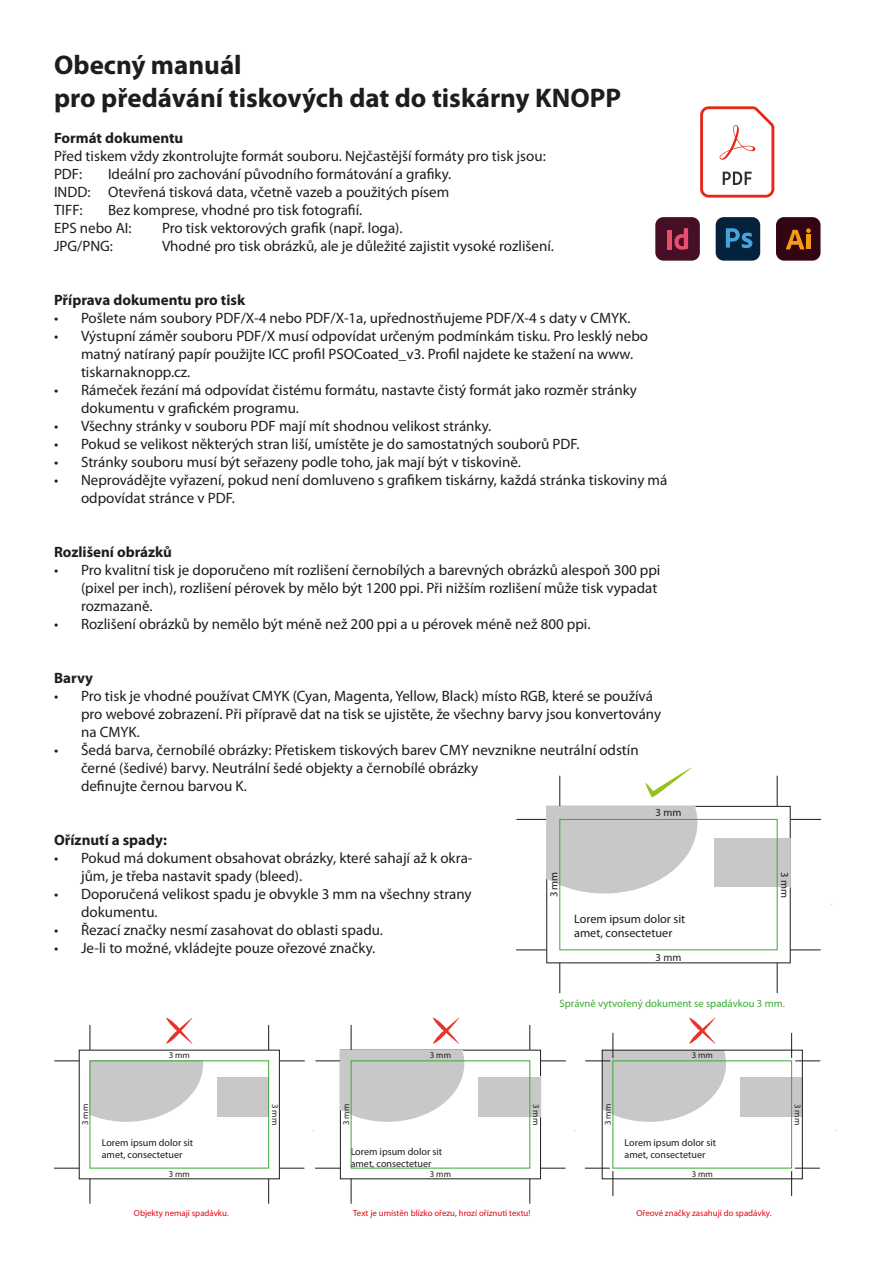
<style>
.page{position:relative;width:893px;height:1263px;background:#fff}
.page>*{position:absolute;margin:0;border:0;box-sizing:border-box;transform-origin:0 0}
.t1{font:700 27px/32.4px "Myriad Pro";color:#1d1d1b}
.t2{font:15px/18px "Myriad Pro";color:#1d1d1b}
.t3{font:700 15px "Myriad Pro";color:#1d1d1b}
.t4{font:12.3px/14.7px "Myriad Pro";color:#1d1d1b}
.t5{font:10.8px "Myriad Pro";color:#3aaa35}
.t6{font:10.8px "Myriad Pro";color:#1d1d1b}
.t7{font:10.05px/12.1px "Myriad Pro";color:#1d1d1b}
.t8{font:8.85px "Myriad Pro";color:#e30613}
.t9{font:8.85px "Myriad Pro";color:#1d1d1b}
</style>
<div class="page">
<div style="left:776px;top:217px;width:44px;height:44px;background:#310610;border-radius:8px"></div>
<svg style="left:786px;top:228px;width:25px;height:21px"></svg>
<div style="left:716px;top:217px;width:44px;height:44px;background:#04223b;border-radius:8px"></div>
<svg style="left:726px;top:228px;width:26px;height:20px"></svg>
<div style="left:655px;top:217px;width:45px;height:44px;background:#470f26;border-radius:8px"></div>
<hr style="left:667px;top:230px;width:4px;height:20px;background:#e94f6d">
<svg style="left:675px;top:228px;width:13px;height:22px"></svg>
<svg style="left:700px;top:106px;width:74px;height:92px"></svg>
<div style="left:740px;top:1076px;width:62px;height:41px;border:1px solid #fff"></div>
<div style="left:740px;top:1076px;width:62px;height:40px;background:#c8c8c8"></div>
<hr style="left:516px;top:819px;width:31px;height:1px;background:#1d1d1b">
<hr style="left:516px;top:950px;width:30px;height:1px;background:#1d1d1b">
<hr style="left:791px;top:819px;width:30px;height:1px;background:#1d1d1b">
<hr style="left:790px;top:950px;width:31px;height:1px;background:#1d1d1b">
<hr style="left:560px;top:776px;width:1px;height:30px;background:#1d1d1b">
<hr style="left:777px;top:776px;width:1px;height:30px;background:#1d1d1b">
<hr style="left:560px;top:963px;width:1px;height:30px;background:#1d1d1b">
<hr style="left:777px;top:963px;width:1px;height:30px;background:#1d1d1b">
<div style="left:714px;top:838px;width:76px;height:49px;background:#c8c8c8"></div>
<svg style="left:547px;top:806px;width:151px;height:88px"></svg>
<div style="left:560px;top:819px;width:217px;height:131px;border:1px solid #3aaa35"></div>
<svg style="left:54px;top:1060px;width:25px;height:1px"></svg>
<svg style="left:54px;top:1168px;width:25px;height:1px"></svg>
<svg style="left:280px;top:1060px;width:25px;height:1px"></svg>
<svg style="left:279px;top:1168px;width:25px;height:1px"></svg>
<svg style="left:90px;top:1025px;width:1px;height:25px"></svg>
<svg style="left:268px;top:1025px;width:1px;height:25px"></svg>
<svg style="left:90px;top:1179px;width:1px;height:25px"></svg>
<svg style="left:268px;top:1179px;width:1px;height:25px"></svg>
<svg style="left:217px;top:1116px;width:50px;height:1px"></svg>
<div style="left:217px;top:1076px;width:52px;height:40px;background:#c8c8c8"></div>
<svg style="left:92px;top:1063px;width:111px;height:59px"></svg>
<div style="left:340px;top:1050px;width:201px;height:129px;border:1px solid #1d1d1b"></div>
<svg style="left:315px;top:1168px;width:25px;height:1px"></svg>
<svg style="left:541px;top:1060px;width:25px;height:1px"></svg>
<svg style="left:541px;top:1168px;width:25px;height:1px"></svg>
<svg style="left:530px;top:1025px;width:1px;height:25px"></svg>
<svg style="left:351px;top:1179px;width:1px;height:25px"></svg>
<svg style="left:530px;top:1179px;width:1px;height:25px"></svg>
<div style="left:478px;top:1076px;width:63px;height:41px;border:1px solid #fff"></div>
<div style="left:478px;top:1076px;width:62px;height:40px;background:#c8c8c8"></div>
<svg style="left:791px;top:1033px;width:29px;height:28px"></svg>
<svg style="left:585px;top:1168px;width:29px;height:28px"></svg>
<svg style="left:791px;top:1168px;width:29px;height:28px"></svg>
<svg style="left:645px;top:767px;width:46px;height:30px"></svg>
<svg style="left:166px;top:1017px;width:26px;height:27px"></svg>
<svg style="left:315px;top:1017px;width:149px;height:105px"></svg>
<svg style="left:585px;top:1017px;width:141px;height:105px"></svg>
<h1 class="t1" style="left:54px;top:48px;width:569px">Obecný manuál<br>pro předávání tiskových dat do tiskárny KNOPP</h1>
<p class="t3" style="left:54px;top:128px;width:131px">Formát dokumentu</p>
<p class="t2" style="left:54px;top:146px;width:493px">Před tiskem vždy zkontrolujte formát souboru. Nejčastější formáty pro tisk jsou:<br>PDF:</p>
<p class="t2" style="left:54px;top:164px;width:399px;text-indent:54px">Ideální pro zachování původního formátování a grafiky.<br>INDD: Otevřená tisková data, včetně vazeb a použitých písem<br>TIFF:</p>
<p class="t2" style="left:54px;top:200px;width:310px;text-indent:54px">Bez komprese, vhodné pro tisk fotografií.<br>EPS nebo AI:</p>
<p class="t2" style="left:162px;top:218px;width:242px">Pro tisk vektorových grafik (např. loga).</p>
<p class="t2" style="left:54px;top:236px;width:61px">JPG/PNG:</p>
<p class="t2" style="left:162px;top:236px;width:393px">Vhodné pro tisk obrázků, ale je důležité zajistit vysoké rozlišení.</p>
<p class="t3" style="left:54px;top:290px;width:193px">Příprava dokumentu pro tisk</p>
<p class="t2" style="left:54px;top:308px;width:578px">• Pošlete nám soubory PDF/X-4 nebo PDF/X-1a, upřednostňujeme PDF/X-4 s daty v CMYK.</p>
<p class="t2" style="left:81px;top:326px;width:569px;text-indent:-27px">• Výstupní záměr souboru PDF/X musí odpovídat určeným podmínkám tisku. Pro lesklý nebo matný natíraný papír použijte ICC profil PSOCoated_v3. Profil najdete ke stažení na www. tiskarnaknopp.cz.</p>
<p class="t2" style="left:81px;top:380px;width:557px;text-indent:-27px">• Rámeček řezání má odpovídat čistému formátu, nastavte čistý formát jako rozměr stránky dokumentu v grafickém programu.</p>
<p class="t2" style="left:54px;top:416px;width:439px">• Všechny stránky v souboru PDF mají mít shodnou velikost stránky.</p>
<p class="t2" style="left:54px;top:434px;width:527px">• Pokud se velikost některých stran liší, umístěte je do samostatných souborů PDF.</p>
<p class="t2" style="left:54px;top:452px;width:468px">• Stránky souboru musí být seřazeny podle toho, jak mají být v tiskovině.</p>
<p class="t2" style="left:81px;top:470px;width:588px;text-indent:-27px">• Neprovádějte vyřazení, pokud není domluveno s grafikem tiskárny, každá stránka tiskoviny má odpovídat stránce v PDF.</p>
<p class="t3" style="left:54px;top:542px;width:120px">Rozlišení obrázků</p>
<p class="t2" style="left:81px;top:560px;width:581px;text-indent:-27px">• Pro kvalitní tisk je doporučeno mít rozlišení černobílých a barevných obrázků alespoň 300 ppi (pixel per inch), rozlišení pérovek by mělo být 1200 ppi. Při nižším rozlišení může tisk vypadat rozmazaně.</p>
<p class="t2" style="left:54px;top:614px;width:538px">• Rozlišení obrázků by nemělo být méně než 200 ppi a u pérovek méně než 800 ppi.</p>
<p class="t3" style="left:54px;top:668px;width:41px">Barvy</p>
<p class="t2" style="left:81px;top:686px;width:582px;text-indent:-27px">• Pro tisk je vhodné používat CMYK (Cyan, Magenta, Yellow, Black) místo RGB, které se používá pro webové zobrazení. Při přípravě dat na tisk se ujistěte, že všechny barvy jsou konvertovány na CMYK.</p>
<p class="t2" style="left:81px;top:740px;width:559px;text-indent:-27px">• Šedá barva, černobílé obrázky: Přetiskem tiskových barev CMY nevznikne neutrální odstín černé (šedivé) barvy. Neutrální šedé objekty a černobílé obrázky<br>definujte černou barvou K.</p>
<p class="t6" style="left:656px;top:806px;width:27px">3 mm</p>
<p class="t3" style="left:54px;top:830px;width:114px">Oříznutí a spady:</p>
<p class="t2" style="left:81px;top:848px;width:393px;text-indent:-27px">• Pokud má dokument obsahovat obrázky, které sahají až k okra&shy;jům, je třeba nastavit spady (bleed).</p>
<p class="t2" style="left:81px;top:884px;width:392px;text-indent:-27px">• Doporučená velikost spadu je obvykle 3 mm na všechny strany dokumentu.</p>
<p class="t2" style="left:54px;top:920px;width:331px">• Řezací značky nesmí zasahovat do oblasti spadu.</p>
<p class="t2" style="left:54px;top:938px;width:323px">• Je--‑li to možné, vkládejte pouze ořezové značky.</p>
<p class="t6" style="left:547px;top:897px;width:27px;rotate:-90deg">3 mm</p>
<p class="t4" style="left:574px;top:911px;width:113px">Lorem ipsum dolor sit amet, consectetuer</p>
<p class="t6" style="left:656px;top:950px;width:27px">3 mm</p>
<p class="t6" style="left:791px;top:872px;width:27px;rotate:90deg">3 mm</p>
<p class="t5" style="left:559px;top:997px;width:227px">Správně vytvořený dokument se spadávkou 3 mm.</p>
<p class="t9" style="left:169px;top:1050px;width:23px">3 mm</p>
<p class="t9" style="left:430px;top:1050px;width:23px">3 mm</p>
<p class="t9" style="left:692px;top:1050px;width:23px">3 mm</p>
<p class="t9" style="left:80px;top:1125px;width:23px;rotate:-90deg">3 mm</p>
<p class="t9" style="left:280px;top:1104px;width:23px;rotate:90deg">3 mm</p>
<p class="t9" style="left:341px;top:1125px;width:23px;rotate:-90deg">3 mm</p>
<p class="t9" style="left:542px;top:1104px;width:23px;rotate:90deg">3 mm</p>
<p class="t9" style="left:602px;top:1125px;width:23px;rotate:-90deg">3 mm</p>
<p class="t9" style="left:803px;top:1104px;width:23px;rotate:90deg">3 mm</p>
<p class="t7" style="left:102px;top:1136px;width:93px">Lorem ipsum dolor sit amet, consectetuer</p>
<p class="t7" style="left:625px;top:1136px;width:93px">Lorem ipsum dolor sit amet, consectetuer</p>
<p class="t7" style="left:351px;top:1145px;width:93px">Lorem ipsum dolor sit amet, consectetuer</p>
<p class="t9" style="left:169px;top:1168px;width:23px">3 mm</p>
<p class="t8" style="left:134px;top:1207px;width:96px">Objekty nemají spadávku.</p>
<p class="t9" style="left:430px;top:1168px;width:23px">3 mm</p>
<p class="t9" style="left:692px;top:1168px;width:23px">3 mm</p>
<p class="t8" style="left:353px;top:1207px;width:179px">Text je umístěn blízko ořezu, hrozí oříznutí textu!</p>
<p class="t8" style="left:636px;top:1207px;width:137px">Ořeové značky zasahují do spadávky.</p>
</div>
